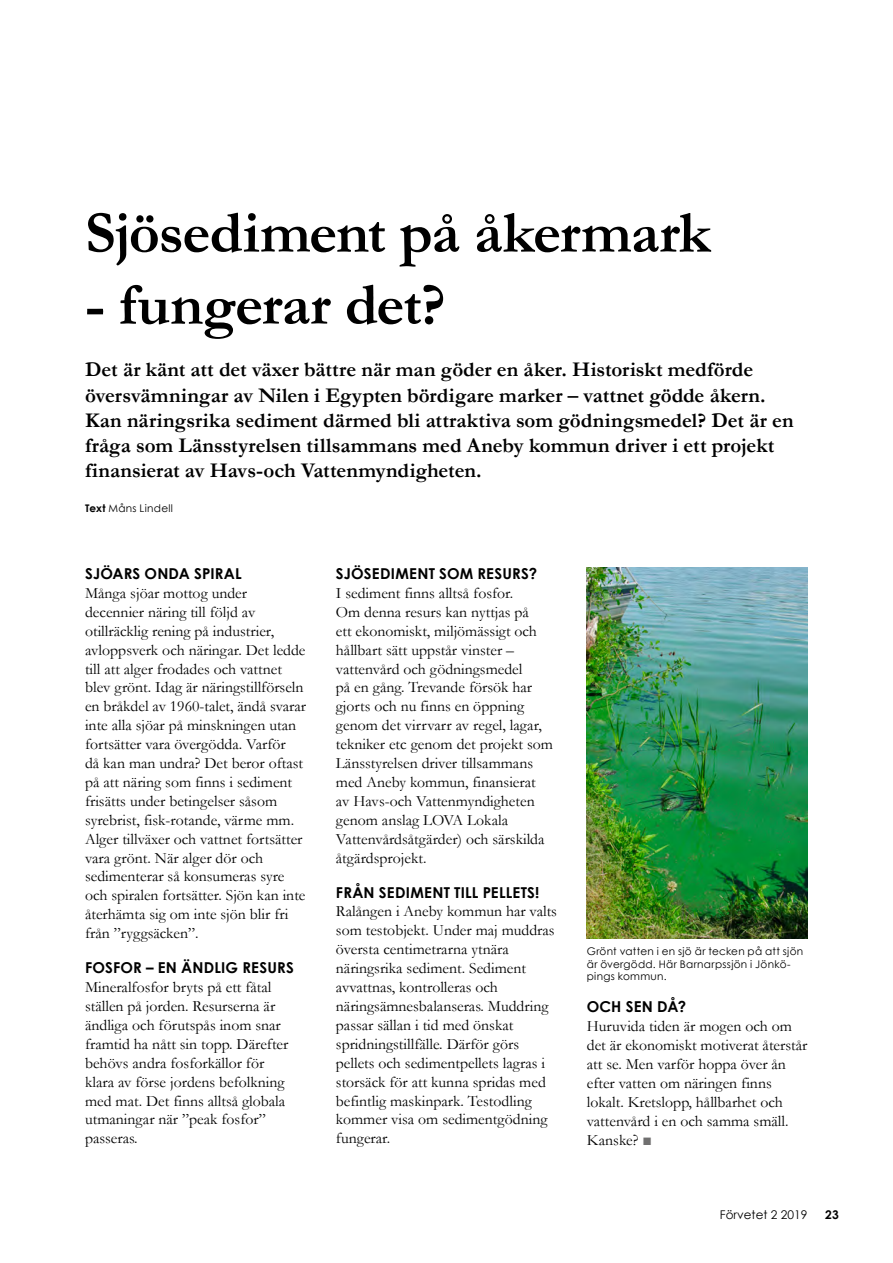
<style>
.page{position:relative;width:893px;height:1263px;background:#fff}
.page>*{position:absolute;margin:0;border:0;box-sizing:border-box;transform-origin:0 0}
.t1{font:700 60px "Garamond";letter-spacing:-.02em;color:#000}
.t2{font:700 21px/25.2px "Garamond";color:#000}
.t3{font:15.75px/18.9px "Garamond";color:#000}
.t4{font:700 15px "Century Gothic";letter-spacing:.01em;color:#000}
.t5{font:12px "Century Gothic";color:#000}
.t6{font:700 12px "Century Gothic";color:#000}
.t7{font:10.5px/12.6px "Century Gothic";letter-spacing:.025em;color:#000}
.s1{font-weight:700}
.s2{color:#706f6f}
</style>
<div class="page">
<img style="left:587px;top:568px;width:221px;height:371px">
<h1 class="t1" style="left:85px;top:192px;width:627px">Sjösediment på åkermark</h1>
<h1 class="t1" style="left:85px;top:264px;width:362px">- fungerar det?</h1>
<p class="t2" style="left:85px;top:357px;width:710px">Det är känt att det växer bättre när man göder en åker. Historiskt medförde översvämningar av Nilen i Egypten bördigare marker – vattnet gödde åkern.<br>Kan näringsrika sediment därmed bli attraktiva som gödningsmedel? Det är en fråga som Länsstyrelsen tillsammans med Aneby kommun driver i ett projekt finansierat av Havs-och Vattenmyndigheten.</p>
<p class="t7" style="left:85px;top:502px;width:90px"><span class="s1">Text</span> Måns Lindell</p>
<p class="t4" style="left:85px;top:562px;width:158px">SJÖARS ONDA SPIRAL</p>
<p class="t3" style="left:85px;top:583px;width:223px">Många sjöar mottog under decennier näring till följd av otillräcklig rening på industrier, avloppsverk och näringar. Det ledde till att alger frodades och vattnet blev grönt. Idag är näringstillförseln en bråkdel av 1960-talet, ändå svarar inte alla sjöar på minskningen utan fortsätter vara övergödda. Varför<br>då kan man undra? Det beror oftast på att näring som finns i sediment frisätts under betingelser såsom syrebrist, fisk-rotande, värme mm.<br>Alger tillväxer och vattnet fortsätter vara grönt. När alger dör och sedimenterar så konsumeras syre och spiralen fortsätter. Sjön kan inte återhämta sig om inte sjön blir fri från ”ryggsäcken”.</p>
<p class="t4" style="left:85px;top:956px;width:210px">FOSFOR – EN ÄNDLIG RESURS</p>
<p class="t3" style="left:85px;top:977px;width:205px">Mineralfosfor bryts på ett fåtal ställen på jorden. Resurserna är ändliga och förutspås inom snar framtid ha nått sin topp. Därefter behövs andra fosforkällor för klara av förse jordens befolkning med mat. Det finns alltså globala utmaningar när ”peak fosfor” passeras.</p>
<p class="t4" style="left:336px;top:562px;width:203px">SJÖSEDIMENT SOM RESURS?</p>
<p class="t3" style="left:336px;top:583px;width:219px">I sediment finns alltså fosfor.<br>Om denna resurs kan nyttjas på<br>ett ekonomiskt, miljömässigt och hållbart sätt uppstår vinster – vattenvård och gödningsmedel<br>på en gång. Trevande försök har gjorts och nu finns en öppning genom det virrvarr av regel, lagar, tekniker etc genom det projekt som<br>Länsstyrelsen driver tillsammans med Aneby kommun, finansierat av Havs-och Vattenmyndigheten genom anslag LOVA Lokala<br>Vattenvårdsåtgärder) och särskilda åtgärdsprojekt.</p>
<p class="t4" style="left:336px;top:881px;width:205px">FRÅN SEDIMENT TILL PELLETS!</p>
<p class="t3" style="left:336px;top:902px;width:223px">Ralången i Aneby kommun har valts som testobjekt. Under maj muddras översta centimetrarna ytnära näringsrika sediment. Sediment avvattnas, kontrolleras och näringsämnesbalanseras. Muddring passar sällan i tid med önskat spridningstillfälle. Därför görs pellets och sedimentpellets lagras i storsäck för att kunna spridas med befintlig maskinpark. Testodling kommer visa om sedimentgödning fungerar.</p>
<p class="t7" style="left:587px;top:945px;width:218px">Grönt vatten i en sjö är tecken på att sjön är övergödd. Här Barnarpssjön i Jönkö&shy;pings kommun.</p>
<p class="t4" style="left:587px;top:995px;width:101px">OCH SEN DÅ?</p>
<p class="t3" style="left:587px;top:1016px;width:222px">Huruvida tiden är mogen och om det är ekonomiskt motiverat återstår att se. Men varför hoppa över ån efter vatten om näringen finns lokalt. Kretslopp, hållbarhet och vattenvård i en och samma smäll.<br>Kanske? <span class="s2">■</span></p>
<p class="t5" style="left:720px;top:1206px;width:89px">Förvetet 2 2019</p>
<p class="t6" style="left:825px;top:1205px;width:15px">23</p>
</div>
